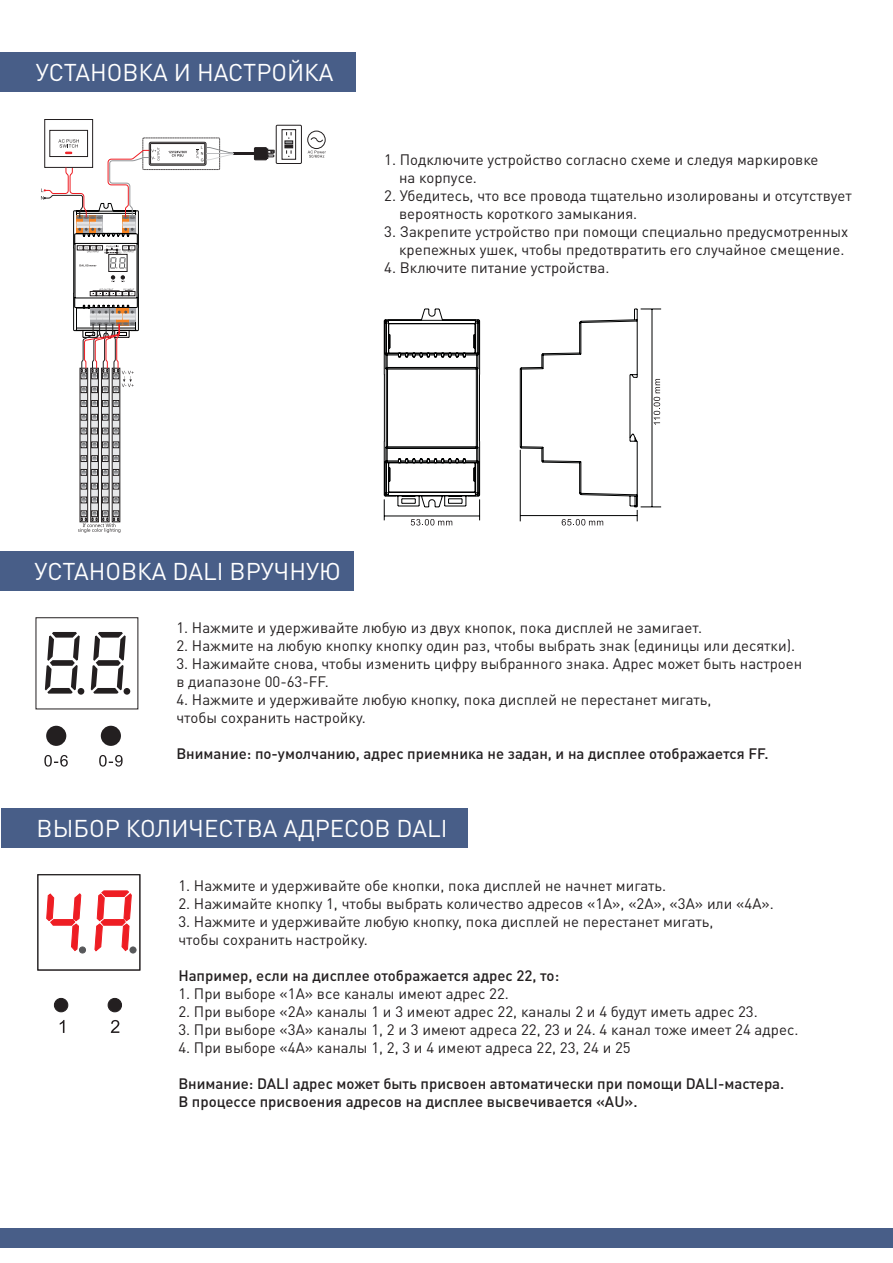
<style>
.page{position:relative;width:893px;height:1263px;background:#fff}
.page>*{position:absolute;margin:0;border:0;box-sizing:border-box;transform-origin:0 0}
.t1{font:24px "DIN Pro";color:#fff}
.t2{font:15px/18px "DIN Pro";color:#231f20}
.t3{font:500 15px/18px "DIN Pro";color:#231f20}
</style>
<div class="page">
<div style="left:0;top:1228px;width:893px;height:20px;background:#485e88"></div>
<div style="left:0;top:52px;width:355px;height:40px;background:#485e88"></div>
<div style="left:0;top:551px;width:354px;height:39px;background:#485e88"></div>
<div style="left:101px;top:726px;width:20px;height:20px;background:#231f20;border-radius:50%"></div>
<div style="left:46px;top:726px;width:20px;height:20px;background:#231f20;border-radius:50%"></div>
<svg style="left:45px;top:632px;width:35px;height:62px"></svg>
<div style="left:78px;top:688px;width:6px;height:7px;background:#231f20;border-radius:50%"></div>
<svg style="left:91px;top:632px;width:35px;height:62px"></svg>
<div style="left:124px;top:688px;width:6px;height:7px;background:#231f20;border-radius:50%"></div>
<svg style="left:99px;top:755px;width:24px;height:12px"></svg>
<svg style="left:44px;top:755px;width:24px;height:12px"></svg>
<div style="left:1px;top:808px;width:467px;height:40px;background:#485e88"></div>
<div style="left:108px;top:998px;width:14px;height:14px;background:#231f20;border-radius:50%"></div>
<div style="left:108px;top:998px;width:14px;height:14px;border:1px solid #231f20;border-radius:50%"></div>
<div style="left:54px;top:998px;width:14px;height:14px;background:#231f20;border-radius:50%"></div>
<div style="left:54px;top:998px;width:14px;height:14px;border:1px solid #231f20;border-radius:50%"></div>
<div style="left:38px;top:874px;width:102px;height:96px;border:1px solid #231f20"></div>
<svg style="left:46px;top:893px;width:35px;height:58px"></svg>
<div style="left:79px;top:947px;width:7px;height:6px;background:#57585a;border-radius:50%"></div>
<div style="left:79px;top:947px;width:7px;height:6px;border:1px solid #57585a;border-radius:50%"></div>
<svg style="left:94px;top:890px;width:42px;height:63px"></svg>
<svg style="left:60px;top:1020px;width:4px;height:13px"></svg>
<svg style="left:111px;top:1020px;width:8px;height:13px"></svg>
<svg style="left:384px;top:309px;width:96px;height:216px"></svg>
<svg style="left:520px;top:309px;width:141px;height:216px"></svg>
<hr style="left:520px;top:515px;width:117px;height:1px;background:#010202">
<div style="left:143px;top:138px;width:77px;height:32px;border:1px dashed #231f20"></div>
<hr style="left:233px;top:152px;width:22px;height:3px;background:#231f20">
<svg style="left:267px;top:149px;width:7px;height:10px"></svg>
<div style="left:254px;top:148px;width:13px;height:12px;background:#231f20"></div>
<div style="left:254px;top:147px;width:13px;height:13px;border:1px solid #231f20"></div>
<div style="left:276px;top:125px;width:26px;height:39px;border:1px solid #231f20"></div>
<div style="left:282px;top:130px;width:14px;height:29px;border:1px solid #231f20"></div>
<svg style="left:285px;top:132px;width:8px;height:25px"></svg>
<div style="left:307px;top:131px;width:18px;height:18px;border:1px solid #231f20;border-radius:50%"></div>
<svg style="left:310px;top:137px;width:13px;height:5px"></svg>
<svg style="left:308px;top:151px;width:18px;height:7px"></svg>
<svg style="left:80px;top:393px;width:8px;height:118px"></svg>
<svg style="left:91px;top:393px;width:8px;height:118px"></svg>
<svg style="left:101px;top:393px;width:8px;height:118px"></svg>
<svg style="left:112px;top:393px;width:8px;height:118px"></svg>
<svg style="left:81px;top:400px;width:38px;height:6px"></svg>
<svg style="left:81px;top:414px;width:38px;height:6px"></svg>
<svg style="left:81px;top:428px;width:38px;height:6px"></svg>
<svg style="left:81px;top:442px;width:38px;height:6px"></svg>
<svg style="left:81px;top:456px;width:38px;height:6px"></svg>
<svg style="left:81px;top:469px;width:38px;height:6px"></svg>
<svg style="left:81px;top:483px;width:38px;height:6px"></svg>
<svg style="left:81px;top:497px;width:38px;height:6px"></svg>
<svg style="left:78px;top:511px;width:42px;height:22px"></svg>
<div style="left:45px;top:119px;width:48px;height:49px;border:1px solid #231f20"></div>
<div style="left:50px;top:130px;width:38px;height:27px;border:1px solid #231f20"></div>
<svg style="left:41px;top:139px;width:192px;height:254px"></svg>
<h1 class="t1" style="left:36px;top:56px;width:299px">УСТАНОВКА И НАСТРОЙКА</h1>
<p class="t2" style="left:399px;top:150px;width:421px;text-indent:-15px">1. Подключите устройство согласно схеме и следуя маркировке на корпусе.</p>
<p class="t2" style="left:399px;top:186px;width:454px;text-indent:-15px">2. Убедитесь, что все провода тщательно изолированы и отсутствует вероятность короткого замыкания.</p>
<p class="t2" style="left:384px;top:222px;width:466px;text-align:right">3. Закрепите устройство при помощи специально предусмотренных крепежных ушек, чтобы предотвратить его случайное смещение.</p>
<p class="t2" style="left:384px;top:258px;width:227px">4. Включите питание устройства.</p>
<h1 class="t1" style="left:35px;top:555px;width:308px">УСТАНОВКА DALI ВРУЧНУЮ</h1>
<p class="t2" style="left:176px;top:618px;width:527px">1. Нажмите и удерживайте любую из двух кнопок, пока дисплей не замигает.</p>
<p class="t2" style="left:176px;top:636px;width:620px">2. Нажмите на любую кнопку кнопку один раз, чтобы выбрать знак (единицы или десятки).</p>
<p class="t2" style="left:176px;top:654px;width:627px">3. Нажимайте снова, чтобы изменить цифру выбранного знака. Адрес может быть настроен в диапазоне 00-63-FF.</p>
<p class="t2" style="left:176px;top:690px;width:536px">4. Нажмите и удерживайте любую кнопку, пока дисплей не перестанет мигать, чтобы сохранить настройку.</p>
<p class="t3" style="left:176px;top:744px;width:594px">Внимание: по-умолчанию, адрес приемника не задан, и на дисплее отображается FF.</p>
<h1 class="t1" style="left:37px;top:812px;width:413px">ВЫБОР КОЛИЧЕСТВА АДРЕСОВ DALI</h1>
<p class="t2" style="left:178px;top:876px;width:489px">1. Нажмите и удерживайте обе кнопки, пока дисплей не начнет мигать.</p>
<p class="t2" style="left:178px;top:894px;width:597px">2. Нажимайте кнопку 1, чтобы выбрать количество адресов «1А», «2А», «3А» или «4А».</p>
<p class="t2" style="left:178px;top:912px;width:536px">3. Нажмите и удерживайте любую кнопку, пока дисплей не перестанет мигать, чтобы сохранить настройку.</p>
<p class="t3" style="left:178px;top:966px;width:382px">Например, если на дисплее отображается адрес 22, то:</p>
<p class="t2" style="left:178px;top:984px;width:332px">1. При выборе «1А» все каналы имеют адрес 22.</p>
<p class="t2" style="left:178px;top:1002px;width:581px">2. При выборе «2А» каналы 1 и 3 имеют адрес 22, каналы 2 и 4 будут иметь адрес 23.</p>
<p class="t2" style="left:178px;top:1020px;width:622px">3. При выборе «3А» каналы 1, 2 и 3 имеют адреса 22, 23 и 24. 4 канал тоже имеет 24 адрес.</p>
<p class="t2" style="left:178px;top:1038px;width:454px">4. При выборе «4А» каналы 1, 2, 3 и 4 имеют адреса 22, 23, 24 и 25</p>
<p class="t3" style="left:178px;top:1074px;width:608px">Внимание: DALI адрес может быть присвоен автоматически при помощи DALI-мастера.<br>В процессе присвоения адресов на дисплее высвечивается «AU».</p>
</div>
